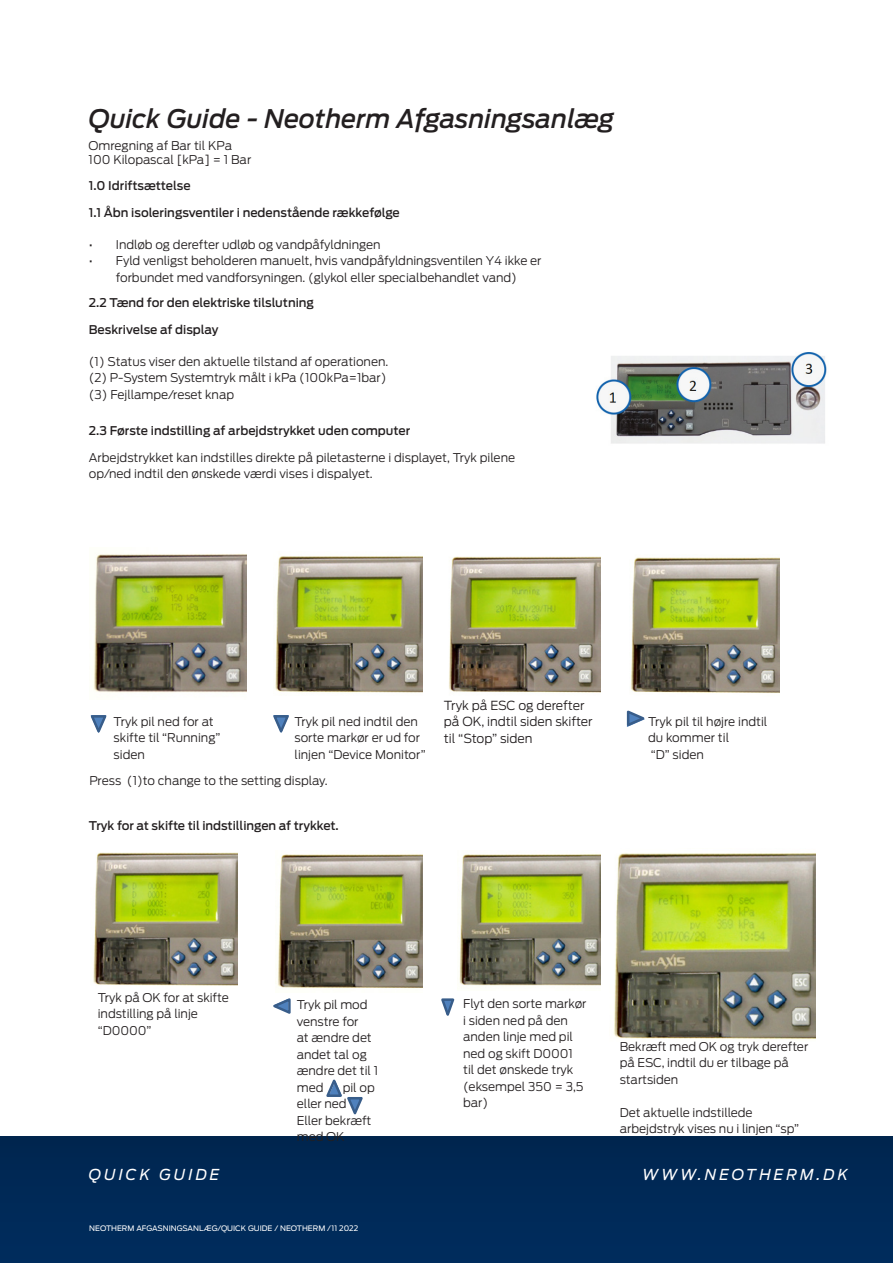
<style>
.page{position:relative;width:893px;height:1263px;background:#fff}
.page>*{position:absolute;margin:0;border:0;box-sizing:border-box;transform-origin:0 0}
.t1{font:italic 500 25.5px "Antenna";color:#231f20}
.t2{font:italic 15px "Antenna";letter-spacing:.2em;color:#fff}
.ParaStyle59_Leading{font:300 12.45px/16.5px "Antenna";letter-spacing:-.005em;color:#231f20}
.ParaStyle54_Leading{font:300 12px/16.5px "Antenna";color:#231f20}
.Fließtext{font:500 12px "Antenna";color:#231f20}
.Fließtext-2{font:300 12px "Antenna";color:#231f20}
.ParaStyle04_Leading{font:300 12px "Antenna";color:#231f20}
.ParaStyle01_Leading{font:300 12px/16.5px "Antenna";letter-spacing:-.005em;color:#231f20}
.ParaStyle54_Leading-2{font:500 12px "Antenna";letter-spacing:-.005em;color:#231f20}
.Markierung{font:500 12px "Antenna";color:#231f20}
.t3{font:7.5px "Antenna";color:#fff}
</style>
<div class="page">
<div style="left:0;top:1137px;width:893px;height:126px;background:#002957"></div>
<img style="left:596px;top:352px;width:231px;height:92px">
<img style="left:93px;top:554px;width:153px;height:139px">
<img style="left:449px;top:556px;width:152px;height:137px">
<img style="left:275px;top:556px;width:148px;height:137px">
<img style="left:630px;top:557px;width:149px;height:137px">
<svg style="left:90px;top:715px;width:17px;height:18px"></svg>
<svg style="left:273px;top:715px;width:16px;height:18px"></svg>
<svg style="left:626px;top:710px;width:19px;height:17px"></svg>
<img style="left:93px;top:852px;width:145px;height:134px">
<img style="left:277px;top:854px;width:146px;height:135px">
<img style="left:459px;top:854px;width:142px;height:135px">
<img style="left:613px;top:853px;width:203px;height:186px">
<svg style="left:273px;top:998px;width:18px;height:16px"></svg>
<svg style="left:326px;top:1079px;width:37px;height:36px"></svg>
<svg style="left:441px;top:998px;width:14px;height:18px"></svg>
<h1 class="t1" style="left:89px;top:103px;width:527px">Quick Guide - Neotherm Afgasningsanlæg</h1>
<p class="ParaStyle54_Leading" style="left:89px;top:137px;width:145px">Omregning af Bar til KPa</p>
<p class="ParaStyle54_Leading" style="left:89px;top:152px;width:164px">100 Kilopascal [kPa] = 1 Bar</p>
<p class="Fließtext" style="left:89px;top:179px;width:103px">1.0 Idriftsættelse</p>
<p class="Fließtext" style="left:89px;top:206px;width:313px">1.1 Åbn isoleringsventiler i nedenstående rækkefølge</p>
<p class="ParaStyle54_Leading" style="left:89px;top:236px;width:293px">• Indløb og derefter udløb og vandpåfyldningen</p>
<p class="ParaStyle54_Leading" style="left:89px;top:253px;width:454px;text-align:center">• Fyld venligst beholderen manuelt, hvis vandpåfyldningsventilen Y4 ikke er forbundet med vandforsyningen. (glykol eller specialbehandlet vand)</p>
<p class="Fließtext" style="left:89px;top:296px;width:227px">2.2 Tænd for den elektriske tilslutning</p>
<p class="Markierung" style="left:89px;top:323px;width:131px">Beskrivelse af display</p>
<p class="ParaStyle04_Leading" style="left:89px;top:354px;width:301px">(1) Status viser den aktuelle tilstand af operationen.</p>
<p class="ParaStyle04_Leading" style="left:89px;top:371px;width:299px">(2) P-System Systemtryk målt i kPa (100kPa=1bar)</p>
<p class="ParaStyle04_Leading" style="left:89px;top:387px;width:147px">(3) Fejllampe/reset knap</p>
<p class="Fließtext" style="left:89px;top:423px;width:323px">2.3 Første indstilling af arbejdstrykket uden computer</p>
<p class="Fließtext-2" style="left:89px;top:450px;width:428px">Arbejdstrykket kan indstilles direkte på piletasterne i displayet, Tryk pilene</p>
<p class="Fließtext-2" style="left:89px;top:467px;width:285px">op/ned indtil den ønskede værdi vises i dispalyet.</p>
<p class="ParaStyle59_Leading" style="left:444px;top:697px;width:150px">Tryk på ESC og derefter på OK, indtil siden skifter til “Stop” siden</p>
<p class="ParaStyle54_Leading" style="left:114px;top:713px;width:108px">Tryk pil ned for at skifte til “Running” siden</p>
<p class="ParaStyle54_Leading" style="left:648px;top:713px;width:121px">Tryk pil til højre indtil du kommer til</p>
<p class="ParaStyle54_Leading" style="left:294px;top:713px;width:133px">Tryk pil ned indtil den sorte markør er ud for linjen “Device Monitor”</p>
<p class="ParaStyle54_Leading" style="left:651px;top:746px;width:55px">“D” siden</p>
<p class="ParaStyle54_Leading" style="left:89px;top:772px;width:240px">Press (1)to change to the setting display.</p>
<p class="ParaStyle54_Leading-2" style="left:89px;top:819px;width:251px">Tryk for at skifte til indstillingen af trykket.</p>
<p class="ParaStyle54_Leading" style="left:98px;top:989px;width:133px">Tryk på OK for at skifte indstilling på linje “D0000”</p>
<p class="ParaStyle01_Leading" style="left:297px;top:997px;width:83px">Tryk pil mod venstre for<br>at ændre det andet tal og ændre det til 1 med</p>
<p class="ParaStyle01_Leading" style="left:297px;top:1079px;width:80px;text-indent:46px">pil op eller ned</p>
<p class="ParaStyle01_Leading" style="left:297px;top:1112px;width:76px">Eller bekræft med OK</p>
<p class="ParaStyle54_Leading" style="left:463px;top:995px;width:125px">Flyt den sorte markør i siden ned på den anden linje med pil ned og skift D0001 til det ønskede tryk (eksempel 350 = 3,5 bar)</p>
<p class="ParaStyle54_Leading" style="left:620px;top:1038px;width:190px">Bekræft med OK og tryk derefter på ESC, indtil du er tilbage på startsiden</p>
<p class="ParaStyle54_Leading" style="left:620px;top:1104px;width:134px">Det aktuelle indstillede</p>
<p class="ParaStyle54_Leading" style="left:620px;top:1120px;width:181px">arbejdstryk vises nu i linjen “sp”</p>
<p class="t2" style="left:89px;top:1166px;width:132px">QUICK GUIDE</p>
<p class="t2" style="left:642px;top:1166px;width:207px">WWW.NEOTHERM.DK</p>
<p class="t3" style="left:89px;top:1224px;width:270px">NEOTHERM AFGASNINGSANLÆG/QUICK GUIDE / NEOTHERM /11 2022</p>
</div>
